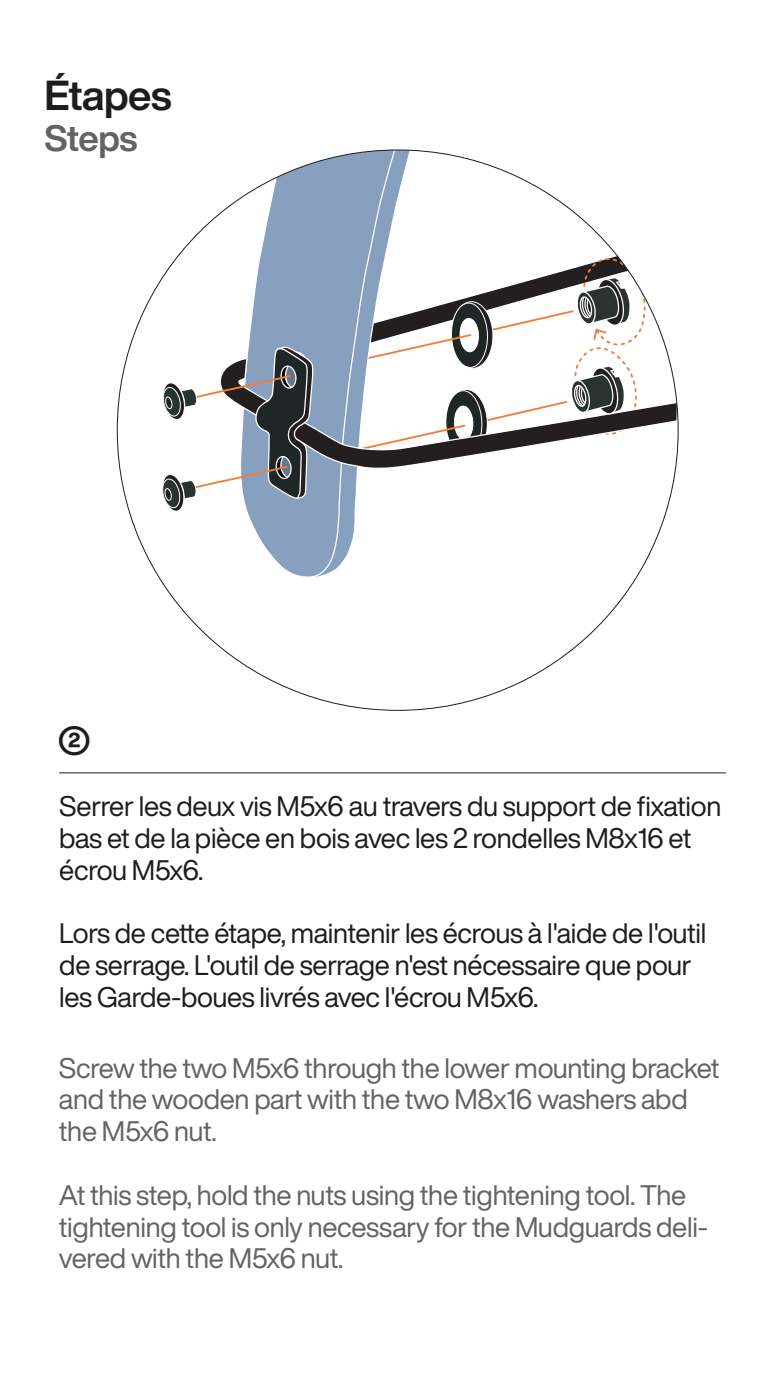
<style>
.page{position:relative;width:777px;height:1380px;background:#fff}
.page>*{position:absolute;margin:0;border:0;box-sizing:border-box;transform-origin:0 0}
.t1{font:700 41.19px "Helvetica Now Display";letter-spacing:-.01em;color:#1d1d1b}
.t2{font:700 36.06px "Helvetica Now Display";letter-spacing:-.02em;color:#636362}
.t3{font:700 31.75px "Helvetica Now Display";color:#1d1d1b}
.t4{font:27.81px/31.8px "Helvetica Now Display";letter-spacing:-.01em;color:#1d1d1b}
.t5{font:27.81px/31.8px "Helvetica Now Display";letter-spacing:-.01em;color:#636362}
</style>
<div class="page">
<hr style="left:59px;top:773px;width:666px;height:1px;background:#1d1d1b">
<svg style="left:239px;top:150px;width:161px;height:427px"></svg>
<svg style="left:162px;top:239px;width:514px;height:273px"></svg>
<h1 class="t1" style="left:44px;top:67px;width:129px">Étapes</h1>
<p class="t2" style="left:44px;top:114px;width:94px">Steps</p>
<p class="t3" style="left:59px;top:719px;width:32px">②</p>
<p class="t4" style="left:59px;top:790px;width:663px">Serrer les deux vis M5x6 au travers du support de fixation bas et de la pièce en bois avec les 2 rondelles M8x16 et écrou M5x6.</p>
<p class="t4" style="left:59px;top:917px;width:648px">Lors de cette étape, maintenir les écrous à l'aide de l'outil de serrage. L'outil de serrage n'est nécessaire que pour les Garde-boues livrés avec l'écrou M5x6.</p>
<p class="t5" style="left:59px;top:1052px;width:661px">Screw the two M5x6 through the lower mounting bracket and the wooden part with the two M8x16 washers abd the M5x6 nut.</p>
<p class="t5" style="left:59px;top:1179px;width:650px">At this step, hold the nuts using the tightening tool. The tightening tool is only necessary for the Mudguards deli&shy;vered with the M5x6 nut.</p>
</div>
